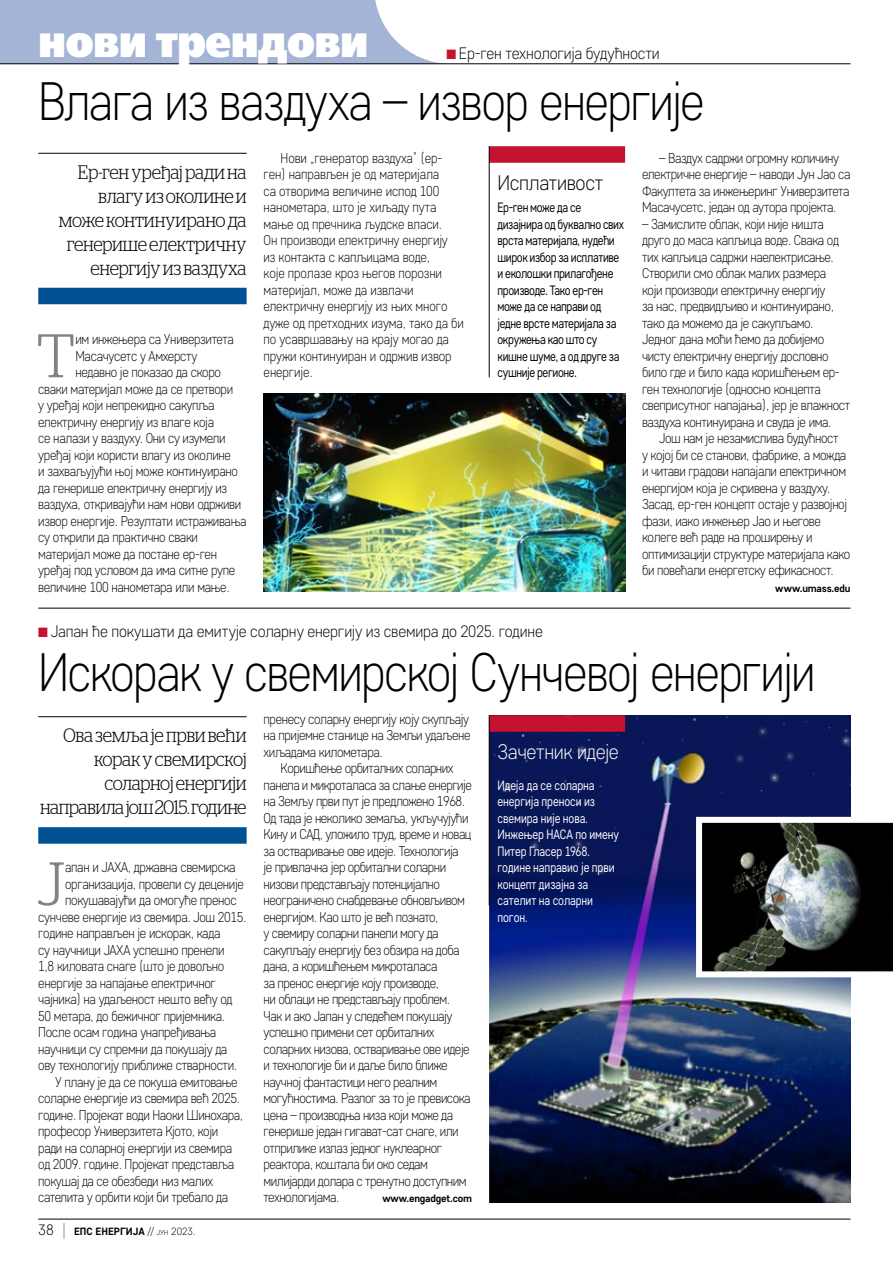
<style>
.page{position:relative;width:893px;height:1263px;background:#fff}
.page>*{position:absolute;margin:0;border:0;box-sizing:border-box;transform-origin:0 0}
.t1{font:300 61.35px "Stag LC";color:#808285}
.t2{font:300 54px "Core Sans D25";letter-spacing:-.03em;color:#000;scale:.9 1}
.t3{font:45px "Free Set Extra Bold C";letter-spacing:-.02em;color:#fff;scale:.9 1}
.t4{font:300 21px "Core Sans D25";letter-spacing:-.02em;color:#fff;scale:.95 1}
.t5{font:300 21px "Core Sans D25";letter-spacing:-.02em;color:#000;scale:.95 1}
.t6{font:300 19.5px/24px "Stag LC";letter-spacing:-.02em;color:#000;text-align:right;scale:.9 1}
.t7{font:300 16.5px "Core Sans D25";letter-spacing:-.015em;color:#000;scale:.95 1}
.t8{font:300 14.25px/16.5px "Core Sans D25";letter-spacing:-.03em;color:#000;scale:.9 1}
.t9{font:300 14.25px/16.5px "Core Sans D25";letter-spacing:-.01em;color:#000;scale:.9 1}
.t10{font:13.5px/16.5px "Core Sans D35";letter-spacing:-.035em;color:#000;scale:.85 1}
.t11{font:13.5px/16.5px "Core Sans D35";letter-spacing:-.01em;color:#fff;scale:.85 1}
.t12{font:700 10.5px "Core Sans D55";letter-spacing:-.015em;color:#000}
.s1{color:#c4122f}
.s2{font-family:"Core Sans D25";font-weight:300;font-size:15px}
.s3{font-family:"Core Sans D15";font-weight:100;font-size:18px}
.s4{font-family:"Core Sans D25";font-weight:300}
.s5{font-family:"Core Sans D25";font-weight:300;font-size:7.35px}
</style>
<div class="page">
<svg style="left:0;top:0;width:451px;height:64px;background:#adbbd8"></svg>
<hr style="left:38px;top:1219px;width:812px;height:1px;background:#000">
<hr style="left:0;top:64px;width:850px;height:1px;background:#000">
<div style="left:489px;top:146px;width:136px;height:17px;background:#c4122f"></div>
<hr style="left:489px;top:146px;width:1px;height:231px;background:#000">
<hr style="left:38px;top:153px;width:209px;height:1px;background:#000">
<div style="left:38px;top:288px;width:209px;height:16px;background:#005295"></div>
<hr style="left:38px;top:716px;width:209px;height:1px;background:#000">
<div style="left:38px;top:827px;width:209px;height:17px;background:#005295"></div>
<hr style="left:38px;top:608px;width:812px;height:1px;background:#000">
<img style="left:264px;top:394px;width:361px;height:198px">
<img style="left:489px;top:715px;width:361px;height:487px">
<img style="left:693px;top:814px;width:200px;height:166px">
<div style="left:489px;top:715px;width:136px;height:17px;background:#c4122f"></div>
<hr style="left:489px;top:715px;width:1px;height:190px;background:#000">
<h3 class="t3" style="left:38px;top:15px;width:368px">нови трендови</h3>
<p class="t7" style="left:446px;top:43px;width:226px"><span class="s1">■</span> Ер-ген технологија будућности</p>
<h2 class="t2" style="left:38px;top:66px;width:742px">Влага из ваздуха – извор енергије</h2>
<h3 class="t6" style="left:59px;top:158px;width:210px">Ер-ген уређај ради на влагу из околине и може континуирано да генерише електричну енергију из ваздуха</h3>
<h1 class="t1" style="left:36px;top:311px;width:41px">Т</h1>
<p class="t8" style="left:75px;top:331px;width:178px">им инжењера са Универзитета</p>
<p class="t8" style="left:75px;top:347px;width:137px">Масачусетс у Амхерсту</p>
<p class="t8" style="left:75px;top:364px;width:163px">недавно је показао да скоро</p>
<p class="t8" style="left:38px;top:380px;width:218px">сваки материјал може да се претвори</p>
<p class="t8" style="left:38px;top:397px;width:197px">у уређај који непрекидно сакупља</p>
<p class="t8" style="left:38px;top:413px;width:197px">електричну енергију из влаге која</p>
<p class="t8" style="left:38px;top:430px;width:210px">се налази у ваздуху. Они су изумели</p>
<p class="t8" style="left:38px;top:446px;width:216px">уређај који користи влагу из околине</p>
<p class="t8" style="left:38px;top:463px;width:223px">и захваљујући њој може континуирано</p>
<p class="t8" style="left:38px;top:479px;width:211px">да генерише електричну енергију из</p>
<p class="t8" style="left:38px;top:496px;width:227px">ваздуха, откривајући нам нови одрживи</p>
<p class="t8" style="left:38px;top:512px;width:233px">извор енергије. Резултати истраживања</p>
<p class="t8" style="left:38px;top:529px;width:179px">су открили да практично сваки</p>
<p class="t8" style="left:38px;top:545px;width:200px">материјал може да постане ер-ген</p>
<p class="t8" style="left:38px;top:562px;width:221px">уређај под условом да има ситне рупе</p>
<p class="t8" style="left:38px;top:578px;width:214px">величине 100 нанометара или мање.</p>
<p class="t9" style="left:264px;top:149px;width:224px;text-indent:17px">Нови „генератор ваздуха” (ер&shy;ген) направљен је од материјала<br>са отворима величине испод 100 нанометара, што је хиљаду пута мање од пречника људске власи.<br>Он производи електричну енергију<br>из контакта с капљицама воде,<br>које пролазе кроз његов порозни материјал, може да извлачи електричну енергију из њих много дуже од претходних изума, тако да би по усавршавању на крају могао да пружи континуиран и одржив извор енергије.</p>
<h3 class="t5" style="left:497px;top:170px;width:113px">Исплативост</h3>
<p class="t10" style="left:497px;top:199px;width:150px">Ер-ген може да се дизајнира од буквално свих врста материјала, нудећи широк избор за исплативе и еколошки прилагођене производе. Тако ер-ген може да се направи од једне врсте материјала за окружења као што су кишне шуме, а од друге за сушније регионе.</p>
<p class="t8" style="left:642px;top:149px;width:233px;text-indent:17px">– Ваздух садржи огромну количину електричне енергије – наводи Јун Јао са Факултета за инжењеринг Универзитета Масачусетс, један од аутора пројекта.</p>
<p class="t8" style="left:642px;top:215px;width:233px">– Замислите облак, који није ништа друго до маса капљица воде. Свака од тих капљица садржи наелектрисање.<br>Створили смо облак малих размера који производи електричну енергију<br>за нас, предвидљиво и континуирано, тако да можемо да је сакупљамо.<br>Једног дана моћи ћемо да добијемо чисту електричну енергију дословно било где и било када коришћењем ер&shy;ген технологије (односно концепта свеприсутног напајања), јер је влажност ваздуха континуирана и свуда је има.</p>
<p class="t8" style="left:642px;top:430px;width:233px;text-indent:17px">Још нам је незамислива будућност<br>у којој би се станови, фабрике, а можда и читави градови напајали електричном енергијом која је скривена у ваздуху.<br>Засад, ер-ген концепт остаје у развојној фази, иако инжењер Јао и његове колеге већ раде на проширењу и оптимизацији структуре материјала како би повећали енергетску ефикасност.</p>
<p class="t12" style="left:775px;top:581px;width:77px">www.umass.edu</p>
<p class="t7" style="left:38px;top:620px;width:533px"><span class="s1">■</span> Јапан ће покушати да емитује соларну енергију из свемира до 2025. године</p>
<h2 class="t2" style="left:38px;top:637px;width:865px">Искорак у свемирској Сунчевој енергији</h2>
<h3 class="t6" style="left:40px;top:722px;width:231px">Ова земља је први већи корак у свемирској соларној енергији направила још 2015. године</h3>
<h1 class="t1" style="left:37px;top:839px;width:29px">Ј</h1>
<p class="t8" style="left:65px;top:859px;width:191px">апан и JAXA, државна свемирска</p>
<p class="t8" style="left:65px;top:875px;width:200px">организација, провели су деценије</p>
<p class="t8" style="left:65px;top:892px;width:192px">покушавајући да омогуће пренос</p>
<p class="t8" style="left:38px;top:908px;width:233px">сунчеве енергије из свемира. Још 2015.</p>
<p class="t8" style="left:38px;top:925px;width:204px">године направљен је искорак, када</p>
<p class="t8" style="left:38px;top:941px;width:208px">су научници JAXA успешно пренели</p>
<p class="t8" style="left:38px;top:958px;width:208px">1,8 киловата снаге (што је довољно</p>
<p class="t8" style="left:38px;top:974px;width:199px">енергије за напајање електричног</p>
<p class="t8" style="left:38px;top:991px;width:217px">чајника) на удаљеност нешто већу од</p>
<p class="t8" style="left:38px;top:1007px;width:209px">50 метара, до бежичног пријемника.</p>
<p class="t8" style="left:38px;top:1024px;width:199px">После осам година унапређивања</p>
<p class="t8" style="left:38px;top:1040px;width:212px">научници су спремни да покушају да</p>
<p class="t8" style="left:38px;top:1057px;width:222px">ову технологију приближе стварности.</p>
<p class="t8" style="left:55px;top:1073px;width:204px">У плану је да се покуша емитовање</p>
<p class="t8" style="left:38px;top:1090px;width:226px">соларне енергије из свемира већ 2025.</p>
<p class="t8" style="left:38px;top:1106px;width:229px">године. Пројекат води Наоки Шинохара,</p>
<p class="t8" style="left:38px;top:1123px;width:201px">професор Универзитета Кјото, који</p>
<p class="t8" style="left:38px;top:1139px;width:217px">ради на соларној енергији из свемира</p>
<p class="t8" style="left:38px;top:1156px;width:219px">од 2009. године. Пројекат представља</p>
<p class="t8" style="left:38px;top:1172px;width:196px">покушај да се обезбеди низ малих</p>
<p class="t8" style="left:38px;top:1189px;width:213px">сателита у орбити који би требало да</p>
<p class="t12" style="left:38px;top:1225px;width:159px"><span class="s2">38</span> <span class="s3">|</span> ЕПС ЕНЕРГИЈА <span class="s4">//</span> <span class="s5">јун</span> <span class="s4">2023.</span></p>
<p class="t8" style="left:264px;top:710px;width:231px;text-align:justify">пренесу соларну енергију коју скупљају на пријемне станице на Земљи удаљене хиљадама километара.</p>
<p class="t8" style="left:264px;top:760px;width:233px;text-indent:17px">Коришћење орбиталних соларних панела и микроталаса за слање енергије на Земљу први пут је предложено 1968.<br>Од тада је неколико земаља, укључујући Кину и САД, уложило труд, време и новац за остваривање ове идеје. Технологија<br>је привлачна јер орбитални соларни низови представљају потенцијално неограничено снабдевање обновљивом енергијом. Као што је већ познато,<br>у свемиру соларни панели могу да сакупљају енергију без обзира на доба дана, а коришћењем микроталаса<br>за пренос енергије коју производе,<br>ни облаци не представљају проблем.<br>Чак и ако Јапан у следећем покушају успешно примени сет орбиталних соларних низова, остваривање ове идеје и технологије би и даље било ближе научној фантастици него реалним могућностима. Разлог за то је превисока цена – производња низа који може да генерише један гигават-сат снаге, или отприлике излаз једног нуклеарног реактора, коштала би око седам милијарди долара с тренутно доступним технологијама.</p>
<p class="t12" style="left:382px;top:1192px;width:91px">www.engadget.com</p>
<h3 class="t4" style="left:497px;top:738px;width:129px">Зачетник идеје</h3>
<p class="t11" style="left:497px;top:776px;width:144px">Идеја да се соларна енергија преноси из свемира није нова.<br>Инжењер НАСА по имену<br>Питер Гласер 1968. године направио је први концепт дизајна за сателит на соларни погон.</p>
</div>
